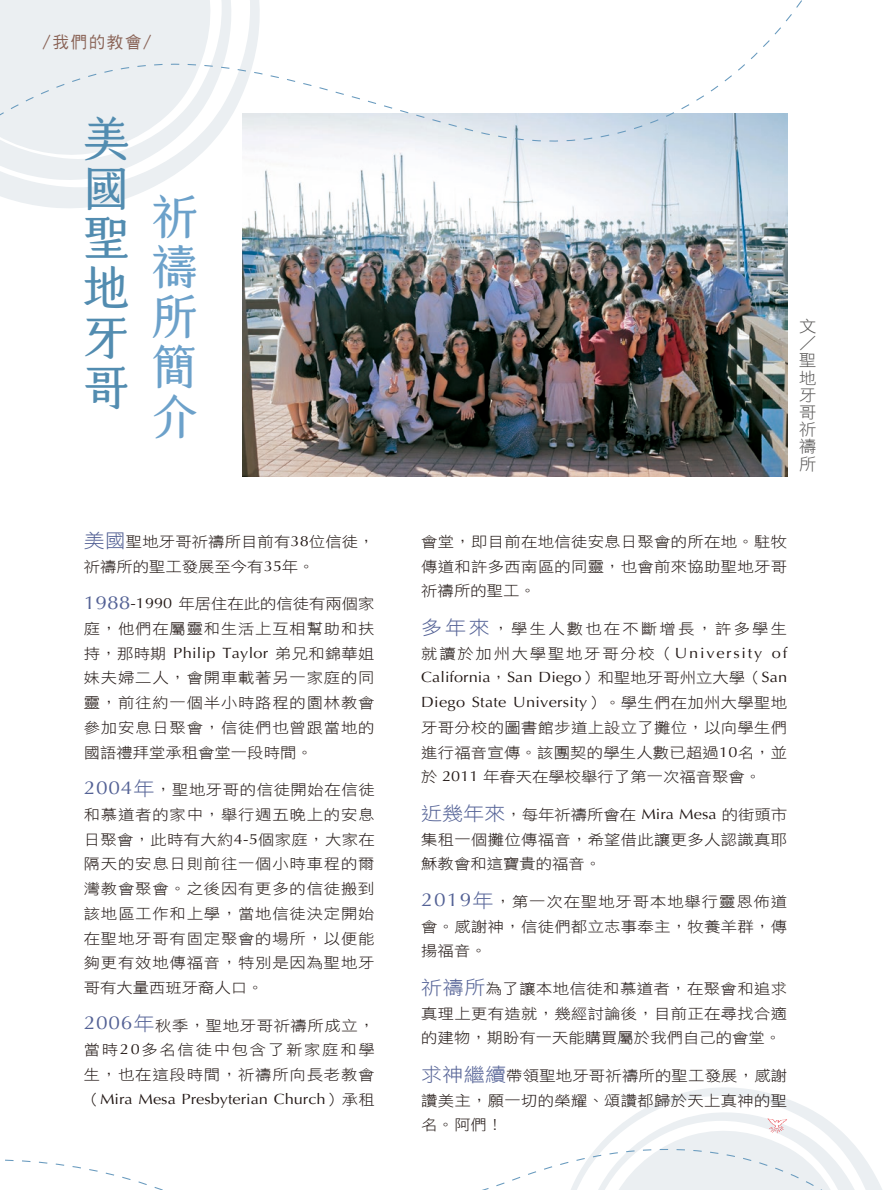
<style>
.page{position:relative;width:894px;height:1190px;background:#fff}
.page>*{position:absolute;margin:0;border:0;box-sizing:border-box;transform-origin:0 0}
.題目{font:48px/49.9px "creamfont 2.2 Regular";color:#528cb0;text-align:justify}
.題目-2{font:48px/49.9px "creamfont 2.2 Regular";color:#6ca1ca;text-align:justify}
.專欄{font:16.5px "DF Hei W5 WIN BF";letter-spacing:.1em;color:#896255}
.作者{font:16.35px/17.2px "DF Hei W3 WIN BF";color:#595857;text-align:justify;scale:1.05 1}
.封面裡Normal{font:14.7px/24.8px "DF Hei W3 WIN BF";letter-spacing:.015em;color:#231916;text-align:justify;scale:1.11 1}
.s1{font-size:18.9px;color:#536195}
.s2{font-family:"Optima"}
.s3{font-family:"Optima";font-size:18.9px;color:#536195}
</style>
<div class="page">
<svg style="left:0;top:159px;width:195px;height:49px;fill:#ebeff2"></svg>
<img style="left:242px;top:159px;width:545px;height:317px">
<svg style="left:476px;top:159px;width:312px;height:21px"></svg>
<svg style="left:0;top:0;width:802px;height:159px"></svg>
<svg style="left:5px;top:1087px;width:877px;height:103px"></svg>
<p class="專欄" style="left:43px;top:34px;width:110px">/我們的教會/</p>
<p class="題目" style="left:83px;top:107px;width:47px">美國聖地牙哥</p>
<p class="題目-2" style="left:151px;top:186px;width:47px">祈禱所簡介</p>
<p class="封面裡Normal" style="left:84px;top:529px;width:263px"><span class="s1">美國</span>聖地牙哥祈禱所目前有<span class="s2">38</span>位信徒，祈禱所的聖工發展至今有<span class="s2">35</span>年。</p>
<p class="封面裡Normal" style="left:84px;top:591px;width:263px"><span class="s3">1988</span><span class="s2">-1990</span> 年居住在此的信徒有兩個家庭，他們在屬靈和生活上互相幫助和扶持，那時期 <span class="s2">Philip Taylor</span> 弟兄和錦華姐妹夫婦二人，會開車載著另一家庭的同靈，前往約一個半小時路程的園林教會參加安息日聚會，信徒們也曾跟當地的國語禮拜堂承租會堂一段時間。</p>
<p class="封面裡Normal" style="left:84px;top:777px;width:263px"><span class="s3">2004</span><span class="s1">年</span>，聖地牙哥的信徒開始在信徒和慕道者的家中，舉行週五晚上的安息日聚會，此時有大約<span class="s2">4-5</span>個家庭，大家在隔天的安息日則前往一個小時車程的爾灣教會聚會。之後因有更多的信徒搬到該地區工作和上學，當地信徒決定開始在聖地牙哥有固定聚會的場所，以便能夠更有效地傳福音，特別是因為聖地牙哥有大量西班牙裔人口。</p>
<p class="封面裡Normal" style="left:84px;top:1013px;width:264px"><span class="s3">2006</span><span class="s1">年</span>秋季，聖地牙哥祈禱所成立，當時<span class="s2">20</span>多名信徒中包含了新家庭和學生，也在這段時間，祈禱所向長老教會（<span class="s2">Mira Mesa Presbyterian Church</span>）承租</p>
<p class="作者" style="left:799px;top:317px;width:17px">文／聖地牙哥祈禱所</p>
<p class="封面裡Normal" style="left:421px;top:529px;width:331px">會堂，即目前在地信徒安息日聚會的所在地。駐牧傳道和許多西南區的同靈，也會前來協助聖地牙哥祈禱所的聖工。</p>
<p class="封面裡Normal" style="left:421px;top:616px;width:331px"><span class="s1">多年來</span>，學生人數也在不斷增長，許多學生就讀於加州大學聖地牙哥分校（<span class="s2">University of California</span>，<span class="s2">San Diego</span>）和聖地牙哥州立大學（<span class="s2">San Diego State University</span>）。學生們在加州大學聖地牙哥分校的圖書館步道上設立了攤位，以向學生們進行福音宣傳。該團契的學生人數已超過<span class="s2">10</span>名，並於 <span class="s2">2011</span> 年春天在學校舉行了第一次福音聚會。</p>
<p class="封面裡Normal" style="left:421px;top:802px;width:331px"><span class="s1">近幾年來</span>，每年祈禱所會在 <span class="s2">Mira Mesa</span> 的街頭市集租一個攤位傳福音，希望借此讓更多人認識真耶穌教會和這寶貴的福音。</p>
<p class="封面裡Normal" style="left:421px;top:889px;width:331px"><span class="s3">2019</span><span class="s1">年</span>，第一次在聖地牙哥本地舉行靈恩佈道會。感謝神，信徒們都立志事奉主，牧養羊群，傳揚福音。</p>
<p class="封面裡Normal" style="left:421px;top:976px;width:331px"><span class="s1">祈禱所</span>為了讓本地信徒和慕道者，在聚會和追求真理上更有造就，幾經討論後，目前正在尋找合適的建物，期盼有一天能購買屬於我們自己的會堂。</p>
<p class="封面裡Normal" style="left:421px;top:1063px;width:331px"><span class="s1">求神繼續</span>帶領聖地牙哥祈禱所的聖工發展，感謝讚美主，願一切的榮耀、頌讚都歸於天上真神的聖名。阿們！</p>
</div>
